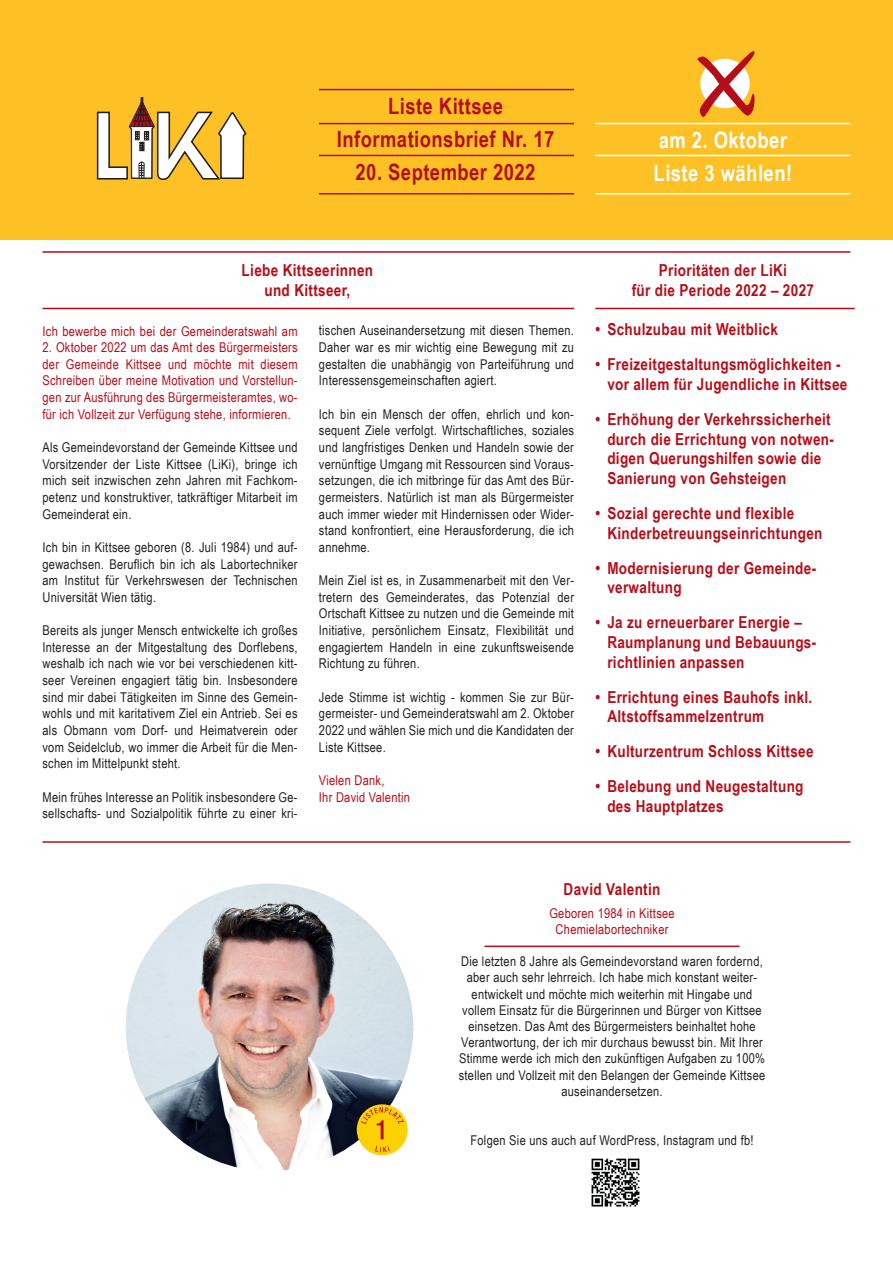
<style>
.page{position:relative;width:893px;height:1263px;background:#fff}
.page>*{position:absolute;margin:0;border:0;box-sizing:border-box;transform-origin:0 0}
.t1{font:700 22.5px/33px "Arial Narrow";letter-spacing:.02em;color:#b50e1a;text-align:center}
.t2{font:700 22.5px/33px "Arial Narrow";letter-spacing:.02em;color:#fff}
.t3{font:700 16.5px/19.8px "Arial Narrow";letter-spacing:.02em;color:#b50e1a}
.t4{font:13.5px/16.6px "Arial Narrow";letter-spacing:.02em;color:#231f20;text-align:justify}
.t5{font:13.5px/16.6px "Arial Narrow";letter-spacing:.02em;color:#b50e1a;text-align:center}
</style>
<div class="page">
<div style="left:0;top:0;width:893px;height:239px;background:#fdc125"></div>
<hr style="left:484px;top:945px;width:256px;height:2px;background:#b50e1a">
<img style="left:126px;top:883px;width:287px;height:288px;border-radius:144px">
<div style="left:358px;top:1105px;width:49px;height:49px;background:#fed105;border-radius:50%"></div>
<div style="left:357px;top:1104px;width:51px;height:51px;border:2px solid #fed105;border-radius:50%"></div>
<svg style="left:375px;top:1146px;width:15px;height:6px"></svg>
<svg style="left:361px;top:1107px;width:43px;height:32px"></svg>
<hr style="left:43px;top:841px;width:807px;height:2px;background:#b50e1a">
<hr style="left:43px;top:308px;width:531px;height:1px;background:#b50e1a">
<hr style="left:595px;top:308px;width:260px;height:1px;background:#b50e1a">
<hr style="left:43px;top:251px;width:807px;height:2px;background:#b50e1a">
<hr style="left:319px;top:193px;width:255px;height:1px;background:#b50e1a">
<hr style="left:319px;top:155px;width:255px;height:1px;background:#b50e1a">
<hr style="left:319px;top:123px;width:255px;height:1px;background:#b50e1a">
<hr style="left:319px;top:89px;width:255px;height:1px;background:#b50e1a">
<svg style="left:697px;top:51px;width:58px;height:66px"></svg>
<hr style="left:595px;top:193px;width:255px;height:1px;background:#fff">
<hr style="left:595px;top:155px;width:255px;height:1px;background:#fff">
<hr style="left:595px;top:123px;width:255px;height:1px;background:#fff">
<svg style="left:96px;top:97px;width:151px;height:83px"></svg>
<img style="left:591px;top:1158px;width:49px;height:49px">
<h1 class="t1" style="left:337px;top:88px;width:219px">Liste Kittsee<br>Informationsbrief Nr. 17</h1>
<h1 class="t1" style="left:356px;top:154px;width:181px">20. September 2022</h1>
<h1 class="t2" style="left:654px;top:123px;width:140px">am 2. Oktober<br>Liste 3 wählen!</h1>
<p class="t3" style="left:242px;top:259px;width:133px;text-align:center">Liebe Kittseerinnen und Kittseer,</p>
<p class="t3" style="left:632px;top:259px;width:184px;text-align:center">Prioritäten der LiKi<br>für die Periode 2022 – 2027</p>
<p class="t3" style="left:595px;top:319px;width:184px">• Schulzubau mit Weitblick</p>
<p class="t3" style="left:607px;top:354px;width:242px;text-indent:-12px">• Freizeitgestaltungsmöglichkeiten - vor allem für Jugendliche in Kittsee</p>
<p class="t3" style="left:607px;top:408px;width:228px;text-indent:-12px">• Erhöhung der Verkehrssicherheit durch die Errichtung von notwen&shy;digen Querungshilfen sowie die<br>Sanierung von Gehsteigen</p>
<p class="t3" style="left:607px;top:502px;width:217px;text-indent:-12px">• Sozial gerechte und flexible<br>Kinderbetreuungseinrichtungen</p>
<p class="t3" style="left:607px;top:557px;width:210px;text-indent:-12px">• Modernisierung der Gemeinde&shy;verwaltung</p>
<p class="t3" style="left:607px;top:612px;width:210px;text-indent:-12px">• Ja zu erneuerbarer Energie –<br>Raumplanung und Bebauungs&shy;richtlinien anpassen</p>
<p class="t3" style="left:607px;top:686px;width:207px;text-indent:-12px">• Errichtung eines Bauhofs inkl.<br>Altstoffsammelzentrum</p>
<p class="t3" style="left:595px;top:741px;width:220px">• Kulturzentrum Schloss Kittsee</p>
<p class="t3" style="left:607px;top:775px;width:198px;text-indent:-12px">• Belebung und Neugestaltung des Hauptplatzes</p>
<p class="t5" style="left:43px;top:322px;width:257px">Ich bewerbe mich bei der Gemeinderatswahl am</p>
<p class="t5" style="left:43px;top:339px;width:257px;text-align:justify">2. Oktober 2022 um das Amt des Bürgermeisters der Gemeinde Kittsee und möchte mit diesem Schreiben über meine Motivation und Vorstellun&shy;gen zur Ausführung des Bürgermeisteramtes, wo&shy;für ich Vollzeit zur Verfügung stehe, informieren.</p>
<p class="t4" style="left:43px;top:438px;width:257px">Als Gemeindevorstand der Gemeinde Kittsee und Vorsitzender der Liste Kittsee (LiKi), bringe ich mich seit inzwischen zehn Jahren mit Fachkom&shy;petenz und konstruktiver, tatkräftiger Mitarbeit im Gemeinderat ein.</p>
<p class="t4" style="left:43px;top:538px;width:257px">Ich bin in Kittsee geboren (8. Juli 1984) und auf&shy;gewachsen. Beruflich bin ich als Labortechniker am Institut für Verkehrswesen der Technischen Universität Wien tätig.</p>
<p class="t4" style="left:43px;top:622px;width:257px">Bereits als junger Mensch entwickelte ich großes Interesse an der Mitgestaltung des Dorflebens, weshalb ich nach wie vor bei verschiedenen kitt&shy;seer Vereinen engagiert tätig bin. Insbesondere sind mir dabei Tätigkeiten im Sinne des Gemein&shy;wohls und mit karitativem Ziel ein Antrieb. Sei es als Obmann vom Dorf- und Heimatverein oder vom Seidelclub, wo immer die Arbeit für die Men&shy;schen im Mittelpunkt steht.</p>
<p class="t4" style="left:43px;top:788px;width:257px">Mein frühes Interesse an Politik insbesondere Ge&shy;sellschafts- und Sozialpolitik führte zu einer kri-</p>
<p class="t4" style="left:319px;top:322px;width:257px">tischen Auseinandersetzung mit diesen Themen.<br>Daher war es mir wichtig eine Bewegung mit zu gestalten die unabhängig von Parteiführung und Interessensgemeinschaften agiert.</p>
<p class="t4" style="left:319px;top:405px;width:257px">Ich bin ein Mensch der offen, ehrlich und kon&shy;sequent Ziele verfolgt. Wirtschaftliches, soziales und langfristiges Denken und Handeln sowie der vernünftige Umgang mit Ressourcen sind Voraus&shy;setzungen, die ich mitbringe für das Amt des Bür&shy;germeisters. Natürlich ist man als Bürgermeister auch immer wieder mit Hindernissen oder Wider&shy;stand konfrontiert, eine Herausforderung, die ich annehme.</p>
<p class="t4" style="left:319px;top:572px;width:257px">Mein Ziel ist es, in Zusammenarbeit mit den Ver&shy;tretern des Gemeinderates, das Potenzial der Ortschaft Kittsee zu nutzen und die Gemeinde mit Initiative, persönlichem Einsatz, Flexibilität und engagiertem Handeln in eine zukunftsweisende Richtung zu führen.</p>
<p class="t4" style="left:319px;top:688px;width:257px">Jede Stimme ist wichtig - kommen Sie zur Bür&shy;germeister- und Gemeinderatswahl am 2. Oktober 2022 und wählen Sie mich und die Kandidaten der Liste Kittsee.</p>
<p class="t5" style="left:319px;top:771px;width:93px;text-align:left">Vielen Dank,<br>Ihr David Valentin</p>
<p class="t3" style="left:564px;top:879px;width:98px">David Valentin</p>
<p class="t5" style="left:549px;top:904px;width:127px;line-height:16.2px">Geboren 1984 in Kittsee<br>Chemielabortechniker</p>
<p class="t4" style="left:459px;top:953px;width:308px;line-height:16.2px;text-align:center">Die letzten 8 Jahre als Gemeindevorstand waren fordernd, aber auch sehr lehrreich. Ich habe mich konstant weiter&shy;entwickelt und möchte mich weiterhin mit Hingabe und vollem Einsatz für die Bürgerinnen und Bürger von Kittsee einsetzen. Das Amt des Bürgermeisters beinhaltet hohe Verantwortung, der ich mir durchaus bewusst bin. Mit Ihrer Stimme werde ich mich den zukünftigen Aufgaben zu 100% stellen und Vollzeit mit den Belangen der Gemeinde Kittsee auseinandersetzen.</p>
<p class="t4" style="left:470px;top:1131px;width:285px">Folgen Sie uns auch auf WordPress, Instagram und fb!</p>
</div>
